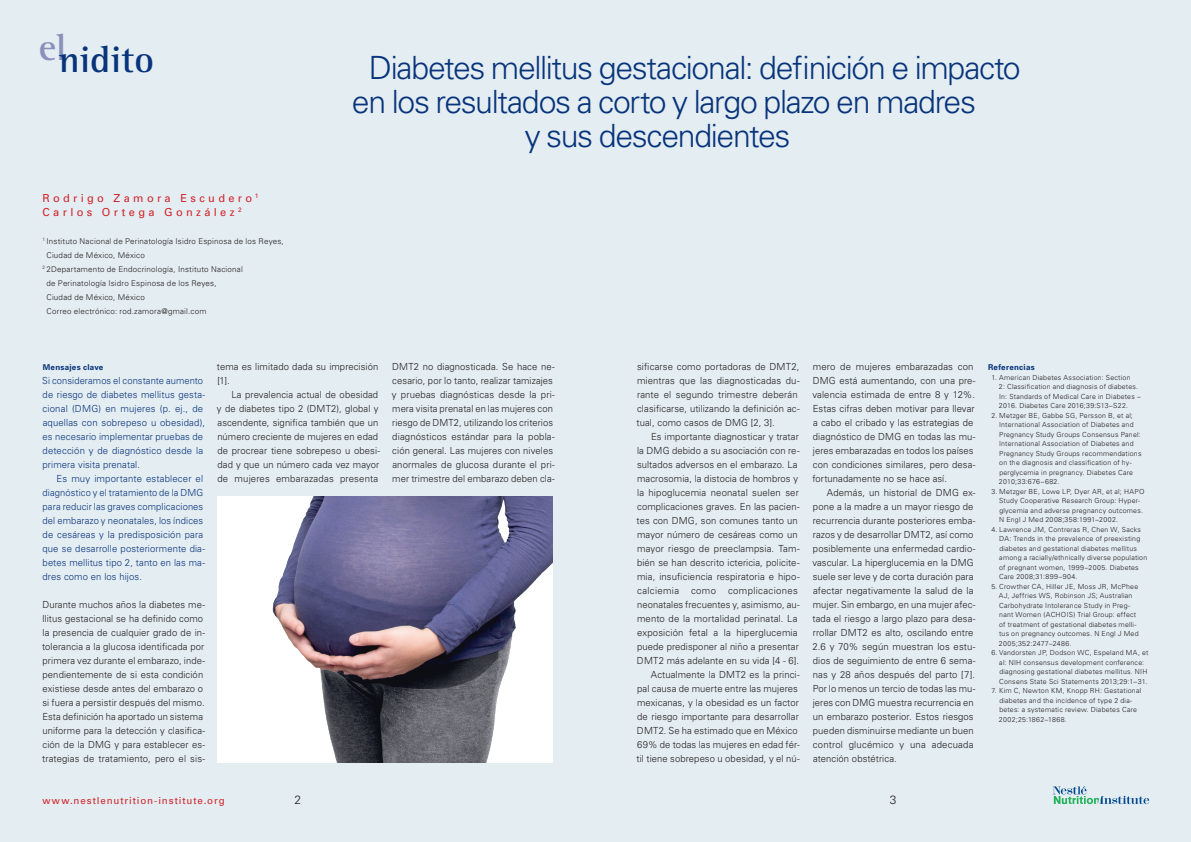
<style>
.page{position:relative;width:1191px;height:842px;background:#e4edf2}
.page>*{position:absolute;margin:0;border:0;box-sizing:border-box;transform-origin:0 0}
.t1{font:700 37.8px "Rotis Semi Serif";color:#08347b}
._00_ArtTitel{font:300 32px "Univers";letter-spacing:-.04em;color:#08347b}
._00_Pagina{font:300 12px "Univers";color:#231f20}
._00_Autoren{font:11px/14px "Univers";letter-spacing:.3em;color:#d1232a}
._00_Grundschrift{font:300 9.8px/14px "Univers";letter-spacing:.01em;color:#231f20}
._00_Grundschrift-2{font:300 9.8px/14px "Univers";letter-spacing:.01em;color:#08347b}
._00_Grundschrift-3{font:300 9.8px/14px "Univers";letter-spacing:.01em;color:#08347b;scale:.96 1}
.t2{font:9.8px "Univers";letter-spacing:.09em;color:#d1232a}
.Titel_von_Grundschri{font:300 8px/14px "Univers";letter-spacing:.025em;color:#231f20}
.Titel_von_Grundschri-2{font:700 8px "Univers";letter-spacing:.035em;color:#08347b}
._00_Ref{font:300 7px/9.5px "Univers";letter-spacing:.03em;color:#231f20}
</style>
<div class="page">
<img style="left:217px;top:496px;width:336px;height:267px">
<svg style="left:1052px;top:786px;width:97px;height:18px"></svg>
<h1 class="t1" style="left:39px;top:37px;width:117px"><sup>el</sup>nidito</h1>
<p class="_00_Autoren" style="left:43px;top:191px;width:217px">Rodrigo Zamora Escudero<sup>1<br></sup>Carlos Ortega González <sup>2</sup></p>
<p class="Titel_von_Grundschri" style="left:46px;top:234px;width:239px;text-indent:-4px"><sup>1</sup> Instituto Nacional de Perinatología Isidro Espinosa de los Reyes,<br>Ciudad de México, México</p>
<p class="Titel_von_Grundschri" style="left:46px;top:262px;width:198px;text-indent:-4px"><sup>2</sup> 2Departamento de Endocrinología, Instituto Nacional de Perinatología Isidro Espinosa de los Reyes, Ciudad de México, México<br>Correo electrónico: rod.zamora@gmail.com</p>
<p class="_00_ArtTitel" style="left:369px;top:48px;width:653px">Diabetes mellitus gestacional: definición e impacto</p>
<p class="_00_ArtTitel" style="left:352px;top:82px;width:625px">en los resultados a corto y largo plazo en madres</p>
<p class="_00_ArtTitel" style="left:525px;top:116px;width:267px">y sus descendientes</p>
<p class="Titel_von_Grundschri-2" style="left:43px;top:362px;width:62px">Mensajes clave</p>
<p class="_00_Grundschrift-3" style="left:42px;top:373px;width:171px">Si consideramos el constante aumento de riesgo de diabetes mellitus gesta&shy;cional (DMG) en mujeres (p. ej., de aquellas con sobrepeso u obesidad), es necesario implementar pruebas de detección y de diagnóstico desde la primera visita prenatal.</p>
<p class="_00_Grundschrift-2" style="left:43px;top:471px;width:164px;text-indent:14px">Es muy importante establecer el diagnóstico y el tratamiento de la DMG para reducir las graves complicaciones del embarazo y neonatales, los índices de cesáreas y la predisposición para que se desarrolle posteriormente dia&shy;betes mellitus tipo 2, tanto en las ma&shy;dres como en los hijos.</p>
<p class="_00_Grundschrift" style="left:42px;top:597px;width:164px">Durante muchos años la diabetes me&shy;llitus gestacional se ha definido como la presencia de cualquier grado de in&shy;tolerancia a la glucosa identificada por primera vez durante el embarazo, inde&shy;pendientemente de si esta condición existiese desde antes del embarazo o si fuera a persistir después del mismo.<br>Esta definición ha aportado un sistema uniforme para la detección y clasifica&shy;ción de la DMG y para establecer es&shy;trategias de tratamiento, pero el sis-</p>
<p class="_00_Grundschrift" style="left:217px;top:359px;width:163px">tema es limitado dada su imprecisión [1].</p>
<p class="_00_Grundschrift" style="left:217px;top:387px;width:165px;text-indent:15px">La prevalencia actual de obesidad y de diabetes tipo 2 (DMT2), global y ascendente, significa también que un número creciente de mujeres en edad de procrear tiene sobrepeso u obesi&shy;dad y que un número cada vez mayor de mujeres embarazadas presenta</p>
<p class="_00_Grundschrift" style="left:392px;top:359px;width:165px">DMT2 no diagnosticada. Se hace ne&shy;cesario, por lo tanto, realizar tamizajes y pruebas diagnósticas desde la pri&shy;mera visita prenatal en las mujeres con riesgo de DMT2, utilizando los criterios diagnósticos estándar para la pobla&shy;ción general. Las mujeres con niveles anormales de glucosa durante el pri&shy;mer trimestre del embarazo deben cla-</p>
<p class="_00_Grundschrift" style="left:636px;top:359px;width:164px">sificarse como portadoras de DMT2, mientras que las diagnosticadas du&shy;rante el segundo trimestre deberán clasificarse, utilizando la definición ac&shy;tual, como casos de DMG [2, 3].</p>
<p class="_00_Grundschrift" style="left:636px;top:429px;width:164px;text-indent:14px">Es importante diagnosticar y tratar la DMG debido a su asociación con re&shy;sultados adversos en el embarazo. La macrosomia, la distocia de hombros y la hipoglucemia neonatal suelen ser complicaciones graves. En las pacien&shy;tes con DMG, son comunes tanto un mayor número de cesáreas como un mayor riesgo de preeclampsia. Tam&shy;bién se han descrito ictericia, policite&shy;mia, insuficiencia respiratoria e hipo&shy;calciemia como complicaciones neonatales frecuentes y, asimismo, au&shy;mento de la mortalidad perinatal. La exposición fetal a la hiperglucemia puede predisponer al niño a presentar DMT2 más adelante en su vida [4 - 6].</p>
<p class="_00_Grundschrift" style="left:636px;top:667px;width:164px;text-indent:14px">Actualmente la DMT2 es la princi&shy;pal causa de muerte entre las mujeres mexicanas, y la obesidad es un factor de riesgo importante para desarrollar DMT2. Se ha estimado que en México 69% de todas las mujeres en edad fér&shy;til tiene sobrepeso u obesidad, y el nú-</p>
<p class="_00_Grundschrift" style="left:812px;top:359px;width:165px">mero de mujeres embarazadas con DMG está aumentando, con una pre&shy;valencia estimada de entre 8 y 12%.<br>Estas cifras deben motivar para llevar a cabo el cribado y las estrategias de diagnóstico de DMG en todas las mu&shy;jeres embarazadas en todos los países con condiciones similares, pero desa&shy;fortunadamente no se hace así.</p>
<p class="_00_Grundschrift" style="left:812px;top:485px;width:165px;text-indent:14px">Además, un historial de DMG ex&shy;pone a la madre a un mayor riesgo de recurrencia durante posteriores emba&shy;razos y de desarrollar DMT2, así como posiblemente una enfermedad cardio&shy;vascular. La hiperglucemia en la DMG suele ser leve y de corta duración para afectar negativamente la salud de la mujer. Sin embargo, en una mujer afec&shy;tada el riesgo a largo plazo para desa&shy;rrollar DMT2 es alto, oscilando entre 2.6 y 70% según muestran los estu&shy;dios de seguimiento de entre 6 sema&shy;nas y 28 años después del parto [7].<br>Por lo menos un tercio de todas las mu&shy;jeres con DMG muestra recurrencia en un embarazo posterior. Estos riesgos pueden disminuirse mediante un buen control glucémico y una adecuada atención obstétrica.</p>
<p class="t2" style="left:43px;top:794px;width:184px">www.nestlenutrition-institute.org</p>
<p class="_00_Pagina" style="left:294px;top:792px;width:8px">2</p>
<p class="_00_Pagina" style="left:890px;top:792px;width:8px">3</p>
<p class="Titel_von_Grundschri-2" style="left:988px;top:362px;width:48px">Referencias</p>
<p class="_00_Ref" style="left:999px;top:372px;width:143px;text-indent:-8px">1. American Diabetes Association: Section<br>2: Classification and diagnosis of diabetes.<br>In: Standards of Medical Care in Diabetes – 2016. Diabetes Care 2016;39:S13–S22.</p>
<p class="_00_Ref" style="left:999px;top:410px;width:144px;text-indent:-8px">2. Metzger BE, Gabbe SG, Persson B, et al; International Association of Diabetes and Pregnancy Study Groups Consensus Panel:<br>International Association of Diabetes and Pregnancy Study Groups recommendations on the diagnosis and classification of hy&shy;perglycemia in pregnancy. Diabetes Care 2010;33:676–682.</p>
<p class="_00_Ref" style="left:999px;top:486px;width:147px;text-indent:-8px">3. Metzger BE, Lowe LP, Dyer AR, et al; HAPO Study Cooperative Research Group: Hyper&shy;glycemia and adverse pregnancy outcomes.<br>N Engl J Med 2008;358:1991–2002.</p>
<p class="_00_Ref" style="left:999px;top:524px;width:150px;text-indent:-8px">4. Lawrence JM, Contreras R, Chen W, Sacks DA: Trends in the prevalence of preexisting diabetes and gestational diabetes mellitus among a racially/ethnically diverse population of pregnant women, 1999–2005. Diabetes Care 2008;31:899–904.</p>
<p class="_00_Ref" style="left:999px;top:581px;width:141px;text-indent:-8px">5. Crowther CA, Hiller JE, Moss JR, McPhee AJ, Jeffries WS, Robinson JS; Australian Carbohydrate Intolerance Study in Preg&shy;nant Women (ACHOIS) Trial Group: effect of treatment of gestational diabetes melli&shy;tus on pregnancy outcomes. N Engl J Med 2005;352:2477–2486.</p>
<p class="_00_Ref" style="left:999px;top:648px;width:151px;text-indent:-8px">6. Vandorsten JP, Dodson WC, Espeland MA, et al: NIH consensus development conference: diagnosing gestational diabetes mellitus. NIH Consens State Sci Statements 2013;29:1–31.</p>
<p class="_00_Ref" style="left:999px;top:686px;width:144px;text-indent:-8px">7. Kim C, Newton KM, Knopp RH: Gestational diabetes and the incidence of type 2 dia&shy;betes: a systematic review. Diabetes Care 2002;25:1862–1868.</p>
</div>
